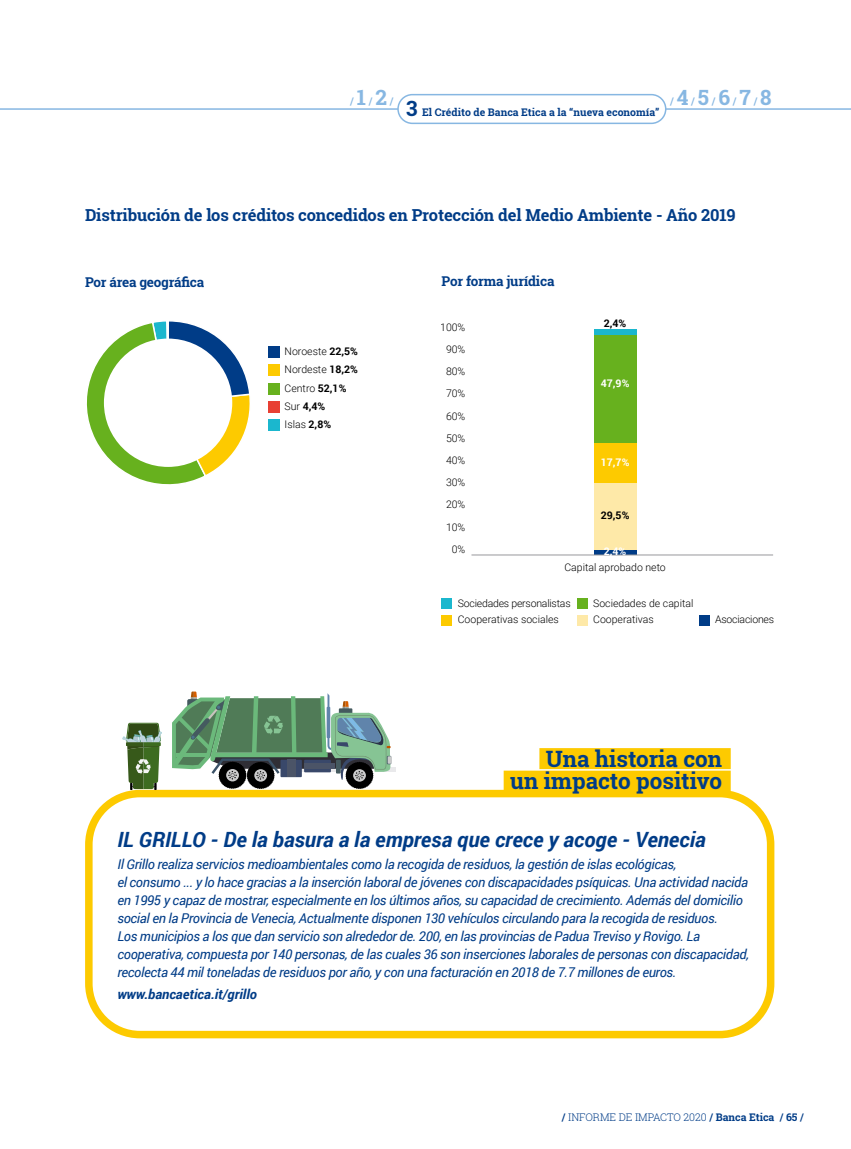
<style>
.page{position:relative;width:851px;height:1149px;background:#fff}
.page>*{position:absolute;margin:0;border:0;box-sizing:border-box;transform-origin:0 0}
.t1{font:700 22.5px/22.5px "Roboto Slab";color:#003c87;text-align:right}
.t2{font:italic 700 21px "Roboto";color:#003c87}
.t3{font:700 16.5px "Roboto Slab";letter-spacing:-.01em;color:#003c87}
.t4{font:italic 13.5px/18px "Roboto";letter-spacing:-.025em;color:#003c87}
.t5{font:700 13.5px "Roboto Slab";letter-spacing:-.015em;color:#003c87}
.t6{font:italic 700 13.5px "Roboto";color:#003c87}
.t7{font:300 10.5px/22.2px "Roboto";color:#000}
.t8{font:700 10.5px "Roboto Slab";color:#003c87}
.t9{font:300 10.5px "Roboto";letter-spacing:-.02em;color:#000}
.t10{font:300 10.5px "Roboto Slab";color:#003c87}
.t11{font:700 10.5px "Roboto Slab";color:#87b7e2}
.t12{font:700 10.5px "Roboto";color:#fff}
.t13{font:700 10.5px "Roboto";color:#000}
.s1{font-size:21px}
.s2{font-weight:700}
</style>
<div class="page">
<hr style="left:0;top:108px;width:850px;height:2px;background:#87b7e2">
<div style="left:398px;top:95px;width:267px;height:28px;background:#fff;border-radius:14px"></div>
<div style="left:397px;top:94px;width:269px;height:30px;border:2px solid #87b7e2;border-radius:14px"></div>
<div style="left:85px;top:789px;width:689px;height:248px;border:8px solid #fdca00;border-radius:51px"></div>
<svg style="left:86px;top:321px;width:164px;height:164px"></svg>
<div style="left:104px;top:338px;width:128px;height:129px;background:#fff;border-radius:50%"></div>
<div style="left:268px;top:364px;width:11px;height:12px;background:#fdca00"></div>
<div style="left:268px;top:401px;width:11px;height:11px;background:#e84033"></div>
<div style="left:268px;top:419px;width:11px;height:11px;background:#1bb7ce"></div>
<div style="left:268px;top:383px;width:11px;height:11px;background:#67b11e"></div>
<div style="left:268px;top:346px;width:11px;height:12px;background:#003c87"></div>
<div style="left:593px;top:549px;width:43px;height:6px;background:#003c87"></div>
<div style="left:593px;top:483px;width:43px;height:66px;background:#fee9a8"></div>
<div style="left:593px;top:443px;width:43px;height:40px;background:#fdca00"></div>
<div style="left:593px;top:335px;width:43px;height:108px;background:#67b11e"></div>
<div style="left:593px;top:329px;width:43px;height:6px;background:#1bb7ce"></div>
<hr style="left:471px;top:554px;width:302px;height:1px;background:#98989c">
<div style="left:441px;top:598px;width:11px;height:10px;background:#1bb7ce"></div>
<div style="left:577px;top:598px;width:10px;height:10px;background:#67b11e"></div>
<div style="left:441px;top:614px;width:11px;height:11px;background:#fdca00"></div>
<div style="left:577px;top:614px;width:10px;height:11px;background:#fee9a8"></div>
<div style="left:698px;top:614px;width:11px;height:11px;background:#003c87"></div>
<hr style="left:376px;top:767px;width:19px;height:4px;background:#e9e9eb">
<svg style="left:172px;top:691px;width:219px;height:97px"></svg>
<svg style="left:122px;top:722px;width:40px;height:67px"></svg>
<div style="left:539px;top:747px;width:191px;height:21px;background:#fdca00"></div>
<div style="left:503px;top:770px;width:227px;height:21px;background:#fdca00"></div>
<p class="t11" style="left:350px;top:94px;width:45px">/<span class="s1">1</span>/<span class="s1">2</span>/</p>
<p class="t8" style="left:406px;top:105px;width:255px"><span class="s1">3</span> El Crédito de Banca Etica a la “nueva economía”</p>
<p class="t11" style="left:670px;top:94px;width:103px">/<span class="s1">4</span>/<span class="s1">5</span>/<span class="s1">6</span>/<span class="s1">7</span>/<span class="s1">8</span></p>
<p class="t3" style="left:85px;top:203px;width:652px">Distribución de los créditos concedidos en Protección del Medio Ambiente - Año 2019</p>
<p class="t5" style="left:85px;top:273px;width:121px">Por área geográfica</p>
<p class="t7" style="left:284px;top:340px;width:75px">Noroeste <span class="s2">22,5%</span></p>
<p class="t7" style="left:284px;top:358px;width:75px">Nordeste <span class="s2">18,2%</span></p>
<p class="t7" style="left:284px;top:396px;width:48px;line-height:18.1px">Sur <span class="s2">4,4%<br></span>Islas <span class="s2">2,8%</span></p>
<p class="t7" style="left:284px;top:376px;width:63px">Centro <span class="s2">52,1%</span></p>
<p class="t5" style="left:441px;top:272px;width:114px">Por forma jurídica</p>
<p class="t7" style="left:440px;top:315px;width:27px;text-align:right">100%<br>90%<br>80%<br>70%<br>60%<br>50%<br>40%<br>30%<br>20%<br>10%<br>0%</p>
<p class="t13" style="left:603px;top:316px;width:24px">2,4%</p>
<p class="t12" style="left:600px;top:376px;width:30px">47,9%</p>
<p class="t12" style="left:600px;top:455px;width:30px">17,7%</p>
<p class="t13" style="left:600px;top:507px;width:30px">29,5%</p>
<p class="t12" style="left:603px;top:543px;width:24px">2,4%</p>
<p class="t7" style="left:564px;top:555px;width:103px">Capital aprobado neto</p>
<p class="t9" style="left:458px;top:595px;width:114px">Sociedades personalistas</p>
<p class="t7" style="left:593px;top:591px;width:102px">Sociedades de capital</p>
<p class="t7" style="left:458px;top:607px;width:102px">Cooperativas sociales</p>
<p class="t7" style="left:593px;top:607px;width:62px">Cooperativas</p>
<p class="t9" style="left:715px;top:611px;width:60px">Asociaciones</p>
<h1 class="t1" style="left:510px;top:747px;width:214px">Una historia con<br>un impacto positivo</h1>
<h2 class="t2" style="left:117px;top:824px;width:589px">IL GRILLO - De la basura a la empresa que crece y acoge - Venecia</h2>
<p class="t4" style="left:117px;top:854px;width:633px">Il Grillo realiza servicios medioambientales como la recogida de residuos, la gestión de islas ecológicas,<br>el consumo ... y lo hace gracias a la inserción laboral de jóvenes con discapacidades psíquicas. Una actividad nacida en 1995 y capaz de mostrar, especialmente en los últimos años, su capacidad de crecimiento. Además del domicilio social en la Provincia de Venecia, Actualmente disponen 130 vehículos circulando para la recogida de residuos.<br>Los municipios a los que dan servicio son alrededor de. 200, en las provincias de Padua Treviso y Rovigo. La cooperativa, compuesta por 140 personas, de las cuales 36 son inserciones laborales de personas con discapacidad, recolecta 44 mil toneladas de residuos por año, y con una facturación en 2018 de 7.7 millones de euros.</p>
<p class="t6" style="left:117px;top:984px;width:141px">www.bancaetica.it/grillo</p>
<p class="t10" style="left:561px;top:1109px;width:214px"><span class="s2">/</span> INFORME DE IMPACTO 2020 <span class="s2">/ Banca Etica</span></p>
<p class="t8" style="left:779px;top:1109px;width:26px">/ 65 /</p>
</div>
